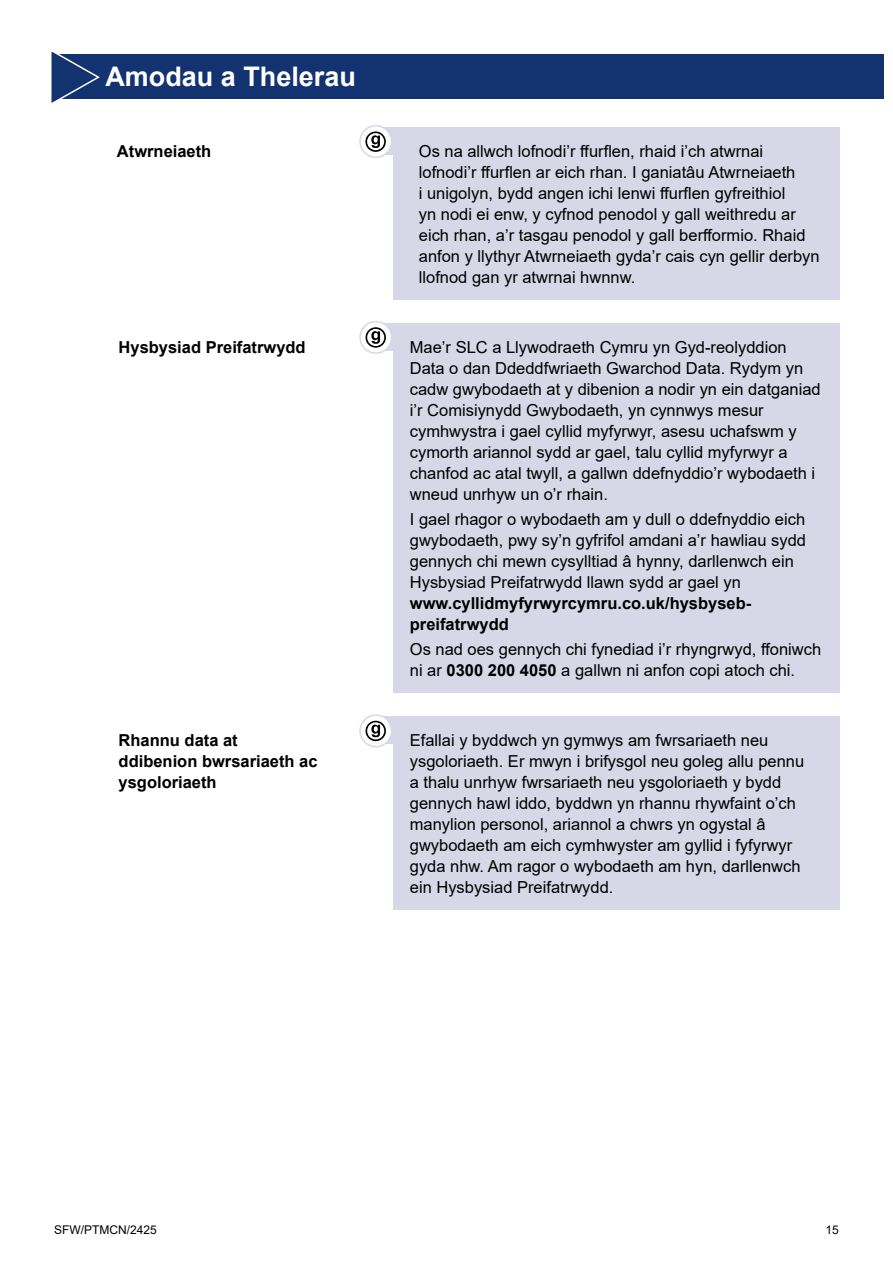
<style>
.page{position:relative;width:893px;height:1263px;background:#fff}
.page>*{position:absolute;margin:0;border:0;box-sizing:border-box;transform-origin:0 0}
.t1{font:700 27px "Arial";color:#fff}
.t2{font:16.5px/21px "Arial";color:#000}
.t3{font:700 16.5px/21px "Arial";color:#000}
.t4{font:12px "Arial";color:#000}
.s1{font-weight:700}
</style>
<div class="page">
<div style="left:54px;top:54px;width:829px;height:45px;background:#133370"></div>
<div style="left:393px;top:128px;width:447px;height:172px;background:#d7d7e8"></div>
<div style="left:368px;top:128px;width:34px;height:27px;background:#d7d7e8"></div>
<div style="left:360px;top:126px;width:32px;height:31px;background:#fff;border-radius:50%"></div>
<div style="left:359px;top:125px;width:33px;height:33px;border:2px solid #d7d7e8;border-radius:50%"></div>
<svg style="left:51px;top:52px;width:49px;height:51px"></svg>
<div style="left:393px;top:323px;width:446px;height:370px;background:#d7d7e8"></div>
<div style="left:368px;top:323px;width:34px;height:27px;background:#d7d7e8"></div>
<div style="left:360px;top:322px;width:32px;height:31px;background:#fff;border-radius:50%"></div>
<div style="left:359px;top:321px;width:33px;height:33px;border:2px solid #d7d7e8;border-radius:50%"></div>
<div style="left:393px;top:717px;width:446px;height:193px;background:#d7d7e8"></div>
<div style="left:368px;top:717px;width:34px;height:27px;background:#d7d7e8"></div>
<svg style="left:360px;top:715px;width:32px;height:32px"></svg>
<div style="left:359px;top:714px;width:33px;height:33px;border:2px solid #d7d7e8;border-radius:50%"></div>
<svg style="left:365px;top:131px;width:21px;height:21px"></svg>
<svg style="left:365px;top:327px;width:21px;height:21px"></svg>
<svg style="left:365px;top:721px;width:21px;height:20px"></svg>
<h2 class="t1" style="left:105px;top:57px;width:252px">Amodau a Thelerau</h2>
<p class="t3" style="left:117px;top:141px;width:96px">Atwrneiaeth</p>
<p class="t2" style="left:419px;top:140px;width:402px">Os na allwch lofnodi’r ffurflen, rhaid i’ch atwrnai lofnodi’r ffurflen ar eich rhan. I ganiatâu Atwrneiaeth<br>i unigolyn, bydd angen ichi lenwi ffurflen gyfreithiol<br>yn nodi ei enw, y cyfnod penodol y gall weithredu ar eich rhan, a’r tasgau penodol y gall berfformio. Rhaid anfon y llythyr Atwrneiaeth gyda’r cais cyn gellir derbyn llofnod gan yr atwrnai hwnnw.</p>
<p class="t3" style="left:119px;top:336px;width:189px">Hysbysiad Preifatrwydd</p>
<p class="t2" style="left:410px;top:336px;width:412px">Mae’r SLC a Llywodraeth Cymru yn Gyd-reolyddion Data o dan Ddeddfwriaeth Gwarchod Data. Rydym yn cadw gwybodaeth at y dibenion a nodir yn ein datganiad i’r Comisiynydd Gwybodaeth, yn cynnwys mesur cymhwystra i gael cyllid myfyrwyr, asesu uchafswm y cymorth ariannol sydd ar gael, talu cyllid myfyrwyr a chanfod ac atal twyll, a gallwn ddefnyddio’r wybodaeth i wneud unrhyw un o’r rhain.</p>
<p class="t2" style="left:410px;top:508px;width:398px">I gael rhagor o wybodaeth am y dull o ddefnyddio eich gwybodaeth, pwy sy’n gyfrifol amdani a’r hawliau sydd gennych chi mewn cysylltiad â hynny, darllenwch ein Hysbysiad Preifatrwydd llawn sydd ar gael yn <span class="s1">www.cyllidmyfyrwyrcymru.co.uk/hysbyseb&shy;preifatrwydd</span></p>
<p class="t2" style="left:410px;top:639px;width:413px">Os nad oes gennych chi fynediad i’r rhyngrwyd, ffoniwch ni ar <span class="s1">0300 200 4050</span> a gallwn ni anfon copi atoch chi.</p>
<p class="t3" style="left:119px;top:730px;width:200px">Rhannu data at ddibenion bwrsariaeth ac ysgoloriaeth</p>
<p class="t2" style="left:410px;top:729px;width:396px">Efallai y byddwch yn gymwys am fwrsariaeth neu ysgoloriaeth. Er mwyn i brifysgol neu goleg allu pennu a thalu unrhyw fwrsariaeth neu ysgoloriaeth y bydd gennych hawl iddo, byddwn yn rhannu rhywfaint o’ch manylion personol, ariannol a chwrs yn ogystal â gwybodaeth am eich cymhwyster am gyllid i fyfyrwyr gyda nhw. Am ragor o wybodaeth am hyn, darllenwch ein Hysbysiad Preifatrwydd.</p>
<p class="t4" style="left:54px;top:1221px;width:104px">SFW/PTMCN/2425</p>
<p class="t4" style="left:826px;top:1222px;width:15px">15</p>
</div>
